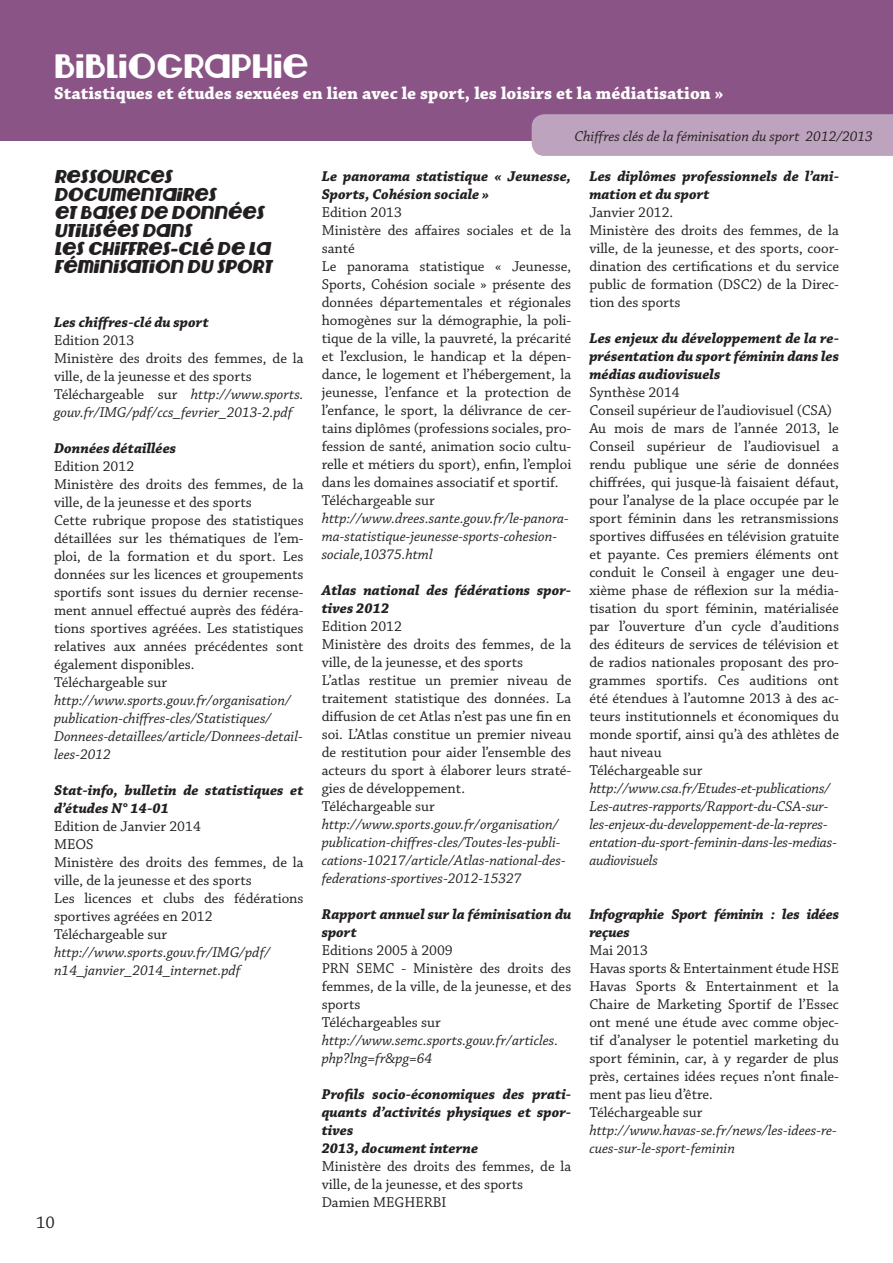
<style>
.page{position:relative;width:893px;height:1263px;background:#fff}
.page>*{position:absolute;margin:0;border:0;box-sizing:border-box;transform-origin:0 0}
.t1{font:27px "Lemondrop";color:#fff}
.t2{font:700 18px "Chaparral Pro";color:#fff}
.t3{font:18px "Chaparral Pro";color:#231f20}
.t4{font:15px/18px "Chaparral Pro";color:#231f20}
.t5{font:italic 15px/18px "Chaparral Pro";color:#231f20}
.t6{font:italic 700 15px/18px "Chaparral Pro";color:#231f20}
.t7{font:italic 700 15px/18px "Lemondrop";color:#231f20}
.t8{font:italic 700 15px/18px "Chaparral Pro";letter-spacing:-.02em;color:#231f20}
.s1{font-style:italic}
</style>
<div class="page">
<div style="left:0;top:0;width:893px;height:140px;background:#8b5486"></div>
<div style="left:532px;top:114px;width:361px;height:42px;background:#bea3be"></div>
<h1 class="t1" style="left:54px;top:47px;width:256px">BIBLIOGRAPHIE</h1>
<p class="t2" style="left:54px;top:83px;width:671px">Statistiques et études sexuées en lien avec le sport, les loisirs et la médiatisation »</p>
<p class="t7" style="left:54px;top:168px;width:219px">RESSOURCES<br>DOCUMENTAIRES<br>ET BASES DE DONNÉES<br>UTILISÉES DANS<br>LES CHIFFRES-CLÉ DE LA<br>FÉMINISATION DU SPORT</p>
<p class="t6" style="left:54px;top:314px;width:156px">Les chiffres-clé du sport</p>
<p class="t4" style="left:54px;top:332px;width:251px">Edition 2013<br>Ministère des droits des femmes, de la ville, de la jeunesse et des sports Téléchargeable sur <span class="s1">http://www.sports. gouv.fr/IMG/pdf/ccs_fevrier_2013-2.pdf</span></p>
<p class="t6" style="left:54px;top:440px;width:124px">Données détaillées</p>
<p class="t4" style="left:54px;top:458px;width:251px">Edition 2012<br>Ministère des droits des femmes, de la ville, de la jeunesse et des sports<br>Cette rubrique propose des statistiques détaillées sur les thématiques de l’em&shy;ploi, de la formation et du sport. Les données sur les licences et groupements sportifs sont issues du dernier recense&shy;ment annuel effectué auprès des fédéra&shy;tions sportives agréées. Les statistiques relatives aux années précédentes sont également disponibles.<br>Téléchargeable sur</p>
<p class="t5" style="left:54px;top:692px;width:250px">http://www.sports.gouv.fr/organisation/ publication-chiffres-cles/Statistiques/ Donnees-detaillees/article/Donnees-detail&shy;lees-2012</p>
<p class="t6" style="left:54px;top:782px;width:251px">Stat-info, bulletin de statistiques et d’études N° 14-01</p>
<p class="t4" style="left:54px;top:818px;width:251px">Edition de Janvier 2014<br>MEOS<br>Ministère des droits des femmes, de la ville, de la jeunesse et des sports<br>Les licences et clubs des fédérations sportives agréées en 2012<br>Téléchargeable sur</p>
<p class="t5" style="left:54px;top:944px;width:218px">http://www.sports.gouv.fr/IMG/pdf/ n14_janvier_2014_internet.pdf</p>
<p class="t3" style="left:36px;top:1212px;width:20px">10</p>
<p class="t5" style="left:574px;top:128px;width:300px">Chiffres clés de la féminisation du sport 2012/2013</p>
<p class="t6" style="left:322px;top:168px;width:251px">Le panorama statistique « Jeunesse,<br>Sports, Cohésion sociale »</p>
<p class="t4" style="left:322px;top:204px;width:251px">Edition 2013<br>Ministère des affaires sociales et de la santé<br>Le panorama statistique « Jeunesse, Sports, Cohésion sociale » présente des données départementales et régionales homogènes sur la démographie, la poli&shy;tique de la ville, la pauvreté, la précarité et l’exclusion, le handicap et la dépen&shy;dance, le logement et l’hébergement, la jeunesse, l’enfance et la protection de l’enfance, le sport, la délivrance de cer&shy;tains diplômes (professions sociales, pro&shy;fession de santé, animation socio cultu&shy;relle et métiers du sport), enfin, l’emploi dans les domaines associatif et sportif.<br>Téléchargeable sur</p>
<p class="t5" style="left:322px;top:510px;width:249px">http://www.drees.sante.gouv.fr/le-panora&shy;ma-statistique-jeunesse-sports-cohesion&shy;sociale,10375.html</p>
<p class="t6" style="left:322px;top:582px;width:251px">Atlas national des fédérations spor&shy;tives 2012</p>
<p class="t4" style="left:322px;top:618px;width:251px">Edition 2012<br>Ministère des droits des femmes, de la ville, de la jeunesse, et des sports<br>L’atlas restitue un premier niveau de traitement statistique des données. La diffusion de cet Atlas n’est pas une fin en soi. L’Atlas constitue un premier niveau de restitution pour aider l’ensemble des acteurs du sport à élaborer leurs straté&shy;gies de développement.<br>Téléchargeable sur</p>
<p class="t5" style="left:322px;top:816px;width:246px">http://www.sports.gouv.fr/organisation/ publication-chiffres-cles/Toutes-les-publi&shy;cations-10217/article/Atlas-national-des&shy;federations-sportives-2012-15327</p>
<p class="t6" style="left:322px;top:906px;width:251px">Rapport annuel sur la féminisation du sport</p>
<p class="t4" style="left:322px;top:942px;width:251px">Editions 2005 à 2009<br>PRN SEMC - Ministère des droits des femmes, de la ville, de la jeunesse, et des sports<br>Téléchargeables sur</p>
<p class="t5" style="left:322px;top:1032px;width:238px">http://www.semc.sports.gouv.fr/articles. php?lng=fr&amp;pg=64</p>
<p class="t6" style="left:322px;top:1086px;width:251px">Profils socio-économiques des prati&shy;quants d’activités physiques et spor&shy;tives<br>2013, document interne</p>
<p class="t4" style="left:322px;top:1158px;width:251px">Ministère des droits des femmes, de la ville, de la jeunesse, et des sports<br>Damien MEGHERBI</p>
<p class="t6" style="left:589px;top:168px;width:251px">Les diplômes professionnels de l’ani&shy;mation et du sport</p>
<p class="t4" style="left:589px;top:204px;width:251px">Janvier 2012.<br>Ministère des droits des femmes, de la ville, de la jeunesse, et des sports, coor&shy;dination des certifications et du service public de formation (DSC2) de la Direc&shy;tion des sports</p>
<p class="t6" style="left:589px;top:330px;width:251px;text-align:justify">Les enjeux du développement de la re&shy;présentation du sport féminin dans les médias audiovisuels</p>
<p class="t4" style="left:589px;top:384px;width:251px">Synthèse 2014<br>Conseil supérieur de l’audiovisuel (CSA)<br>Au mois de mars de l’année 2013, le Conseil supérieur de l’audiovisuel a rendu publique une série de données chiffrées, qui jusque-là faisaient défaut, pour l’analyse de la place occupée par le sport féminin dans les retransmissions sportives diffusées en télévision gratuite et payante. Ces premiers éléments ont conduit le Conseil à engager une deu&shy;xième phase de réflexion sur la média&shy;tisation du sport féminin, matérialisée par l’ouverture d’un cycle d’auditions des éditeurs de services de télévision et de radios nationales proposant des pro&shy;grammes sportifs. Ces auditions ont été étendues à l’automne 2013 à des ac&shy;teurs institutionnels et économiques du monde sportif, ainsi qu’à des athlètes de haut niveau<br>Téléchargeable sur</p>
<p class="t5" style="left:589px;top:780px;width:249px">http://www.csa.fr/Etudes-et-publications/ Les-autres-rapports/Rapport-du-CSA-sur&shy;les-enjeux-du-developpement-de-la-repres&shy;entation-du-sport-feminin-dans-les-medias&shy;audiovisuels</p>
<p class="t8" style="left:589px;top:906px;width:251px">Infographie Sport féminin : les idées reçues</p>
<p class="t4" style="left:589px;top:942px;width:251px">Mai 2013<br>Havas sports &amp; Entertainment étude HSE<br>Havas Sports &amp; Entertainment et la<br>Chaire de Marketing Sportif de l’Essec ont mené une étude avec comme objec&shy;tif d’analyser le potentiel marketing du sport féminin, car, à y regarder de plus près, certaines idées reçues n’ont finale&shy;ment pas lieu d’être.<br>Téléchargeable sur</p>
<p class="t5" style="left:589px;top:1122px;width:249px">http://www.havas-se.fr/news/les-idees-re&shy;cues-sur-le-sport-feminin</p>
</div>
